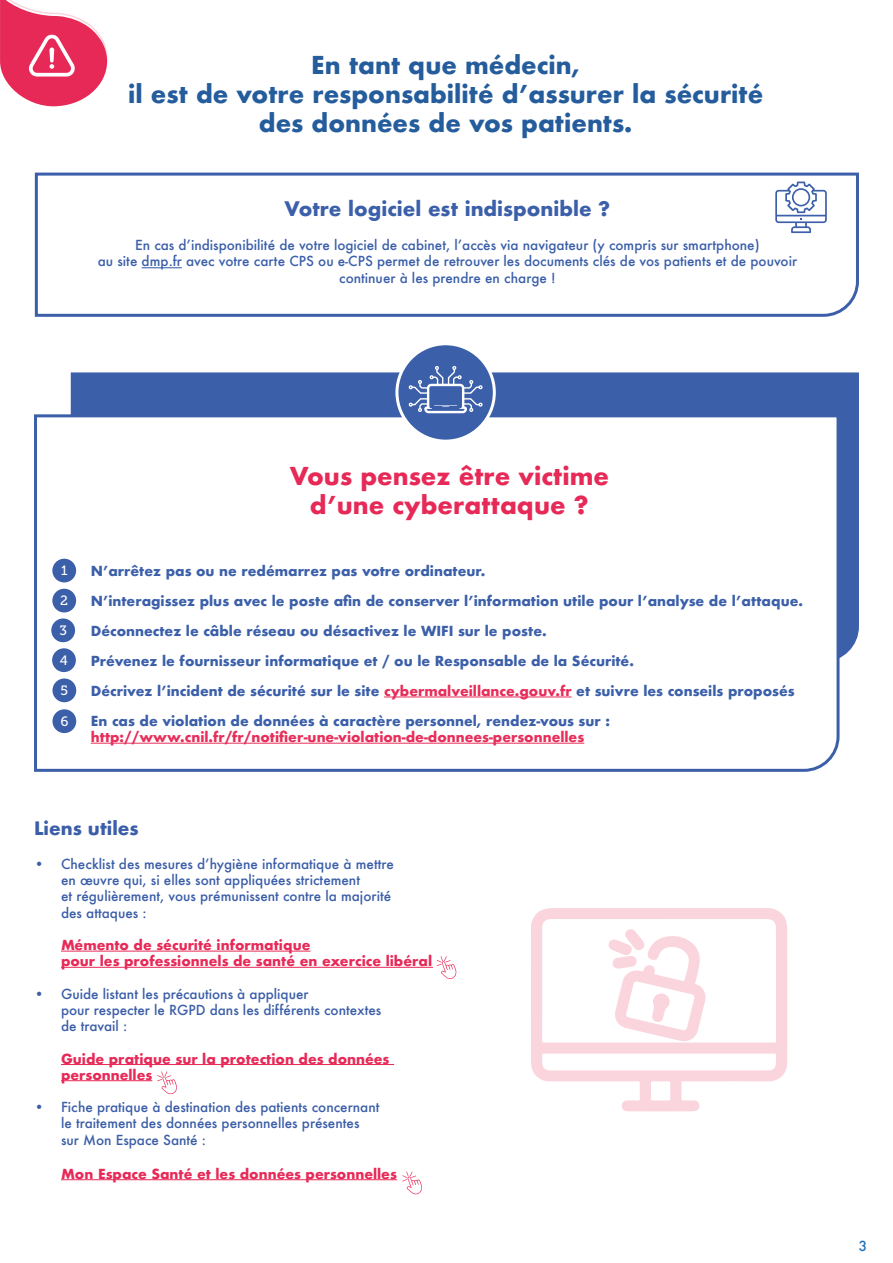
<style>
.page{position:relative;width:893px;height:1263px;background:#fff}
.page>*{position:absolute;margin:0;border:0;box-sizing:border-box;transform-origin:0 0}
.t1{font:700 24px/28.8px "Futura";color:#245c9c;text-align:center}
.t2{font:700 24px/28.8px "Futura";color:#e72957;text-align:center}
.t3{font:700 19.5px "Futura";color:#3b5fa9}
.t4{font:700 18px "Futura";color:#3b5ea8}
.t5{font:700 13.5px "Futura";color:#3b5fa9}
.t6{font:500 13.5px/16.2px "Futura";color:#3b5ea8}
.t7{font:500 13.5px/16.2px "Futura";color:#3b5fa9;text-align:center}
.t8{font:700 13.5px/16.2px "Futura";color:#e72957}
.t9{font:700 13.5px "Futura";color:#e72d59}
.t10{font:13.5px "Museo Slab 500";color:#fff}
.t11{font:500 13.5px "Futura";color:#1d71b8}
.s1{color:#e72d59}
</style>
<div class="page">
<svg style="left:34px;top:172px;width:825px;height:145px"></svg>
<div style="left:70px;top:372px;width:789px;height:285px;background:#3b5fa9"></div>
<svg style="left:34px;top:413px;width:807px;height:359px"></svg>
<hr style="left:61px;top:951px;width:249px;height:1px;background:#e72957">
<hr style="left:61px;top:967px;width:372px;height:1px;background:#e72957">
<hr style="left:61px;top:1064px;width:333px;height:1px;background:#e72957">
<hr style="left:61px;top:1080px;width:91px;height:1px;background:#e72957">
<hr style="left:61px;top:1179px;width:336px;height:1px;background:#e72957">
<hr style="left:142px;top:267px;width:40px;height:1px;background:#3b5fa9">
<hr style="left:384px;top:697px;width:188px;height:1px;background:#e72d59">
<hr style="left:91px;top:743px;width:493px;height:1px;background:#e72d59">
<div style="left:52px;top:558px;width:25px;height:25px;background:#3b5fa9;border-radius:50%"></div>
<div style="left:51px;top:557px;width:27px;height:27px;border:2px solid #fff;border-radius:50%"></div>
<div style="left:52px;top:588px;width:25px;height:25px;background:#3b5fa9;border-radius:50%"></div>
<div style="left:51px;top:587px;width:27px;height:27px;border:2px solid #fff;border-radius:50%"></div>
<div style="left:51px;top:618px;width:25px;height:25px;background:#3b5fa9;border-radius:50%"></div>
<div style="left:50px;top:617px;width:27px;height:27px;border:2px solid #fff;border-radius:50%"></div>
<div style="left:51px;top:647px;width:26px;height:26px;background:#3b5fa9;border-radius:50%"></div>
<div style="left:51px;top:647px;width:26px;height:27px;border:2px solid #fff;border-radius:50%"></div>
<div style="left:52px;top:678px;width:25px;height:25px;background:#3b5fa9;border-radius:50%"></div>
<div style="left:51px;top:677px;width:27px;height:27px;border:2px solid #fff;border-radius:50%"></div>
<div style="left:52px;top:708px;width:25px;height:26px;background:#3b5fa9;border-radius:50%"></div>
<div style="left:51px;top:708px;width:27px;height:27px;border:2px solid #fff;border-radius:50%"></div>
<svg style="left:0;top:0;width:108px;height:106px"></svg>
<div style="left:397px;top:344px;width:97px;height:97px;background:#3b5fa9;border-radius:50%"></div>
<div style="left:395px;top:342px;width:101px;height:101px;border:3px solid #fff;border-radius:50%"></div>
<svg style="left:531px;top:908px;width:256px;height:203px"></svg>
<svg style="left:608px;top:929px;width:99px;height:112px"></svg>
<svg style="left:408px;top:366px;width:75px;height:47px"></svg>
<svg style="left:775px;top:182px;width:52px;height:51px"></svg>
<svg style="left:157px;top:1071px;width:20px;height:24px"></svg>
<svg style="left:437px;top:956px;width:20px;height:23px"></svg>
<svg style="left:402px;top:1171px;width:20px;height:24px"></svg>
<h1 class="t1" style="left:128px;top:50px;width:637px">En tant que médecin,<br>il est de votre responsabilité d’assurer la sécurité des données de vos patients.</h1>
<h2 class="t3" style="left:285px;top:195px;width:327px">Votre logiciel est indisponible ?</h2>
<p class="t7" style="left:98px;top:237px;width:701px">En cas d’indisponibilité de votre logiciel de cabinet, l’accès via navigateur (y compris sur smartphone)<br>au site dmp.fr avec votre carte CPS ou e-CPS permet de retrouver les documents clés de vos patients et de pouvoir continuer à les prendre en charge !</p>
<p class="t10" style="left:61px;top:563px;width:8px">1</p>
<p class="t10" style="left:60px;top:593px;width:9px">2</p>
<p class="t10" style="left:59px;top:623px;width:9px">3</p>
<p class="t10" style="left:60px;top:653px;width:10px">4</p>
<p class="t10" style="left:61px;top:683px;width:9px">5</p>
<p class="t10" style="left:60px;top:714px;width:10px">6</p>
<h1 class="t2" style="left:290px;top:461px;width:321px">Vous pensez être victime d’une cyberattaque ?</h1>
<p class="t5" style="left:91px;top:561px;width:396px">N’arrêtez pas ou ne redémarrez pas votre ordinateur.</p>
<p class="t5" style="left:91px;top:591px;width:714px">N’interagissez plus avec le poste afin de conserver l’information utile pour l’analyse de l’attaque.</p>
<p class="t5" style="left:91px;top:621px;width:457px">Déconnectez le câble réseau ou désactivez le WIFI sur le poste.</p>
<p class="t5" style="left:91px;top:651px;width:545px">Prévenez le fournisseur informatique et / ou le Responsable de la Sécurité.</p>
<p class="t5" style="left:91px;top:681px;width:705px">Décrivez l’incident de sécurité sur le site <span class="s1">cybermalveillance.gouv.fr</span> et suivre les conseils proposés</p>
<p class="t5" style="left:91px;top:711px;width:521px">En cas de violation de données à caractère personnel, rendez-vous sur :</p>
<p class="t9" style="left:91px;top:727px;width:495px">http://www.cnil.fr/fr/notifier-une-violation-de-donnees-personnelles</p>
<h3 class="t4" style="left:34px;top:815px;width:106px">Liens utiles</h3>
<p class="t6" style="left:61px;top:856px;width:334px;text-indent:-27px">• Checklist des mesures d’hygiène informatique à mettre en œuvre qui, si elles sont appliquées strictement<br>et régulièrement, vous prémunissent contre la majorité des attaques :</p>
<p class="t8" style="left:61px;top:937px;width:373px">Mémento de sécurité informatique<br>pour les professionnels de santé en exercice libéral</p>
<p class="t6" style="left:61px;top:985px;width:322px;text-indent:-27px">• Guide listant les précautions à appliquer<br>pour respecter le RGPD dans les différents contextes de travail :</p>
<p class="t8" style="left:61px;top:1050px;width:330px">Guide pratique sur la protection des données personnelles</p>
<p class="t6" style="left:61px;top:1099px;width:320px;text-indent:-27px">• Fiche pratique à destination des patients concernant le traitement des données personnelles présentes sur Mon Espace Santé :</p>
<p class="t8" style="left:61px;top:1165px;width:337px">Mon Espace Santé et les données personnelles</p>
<p class="t11" style="left:859px;top:1236px;width:10px">3</p>
</div>
